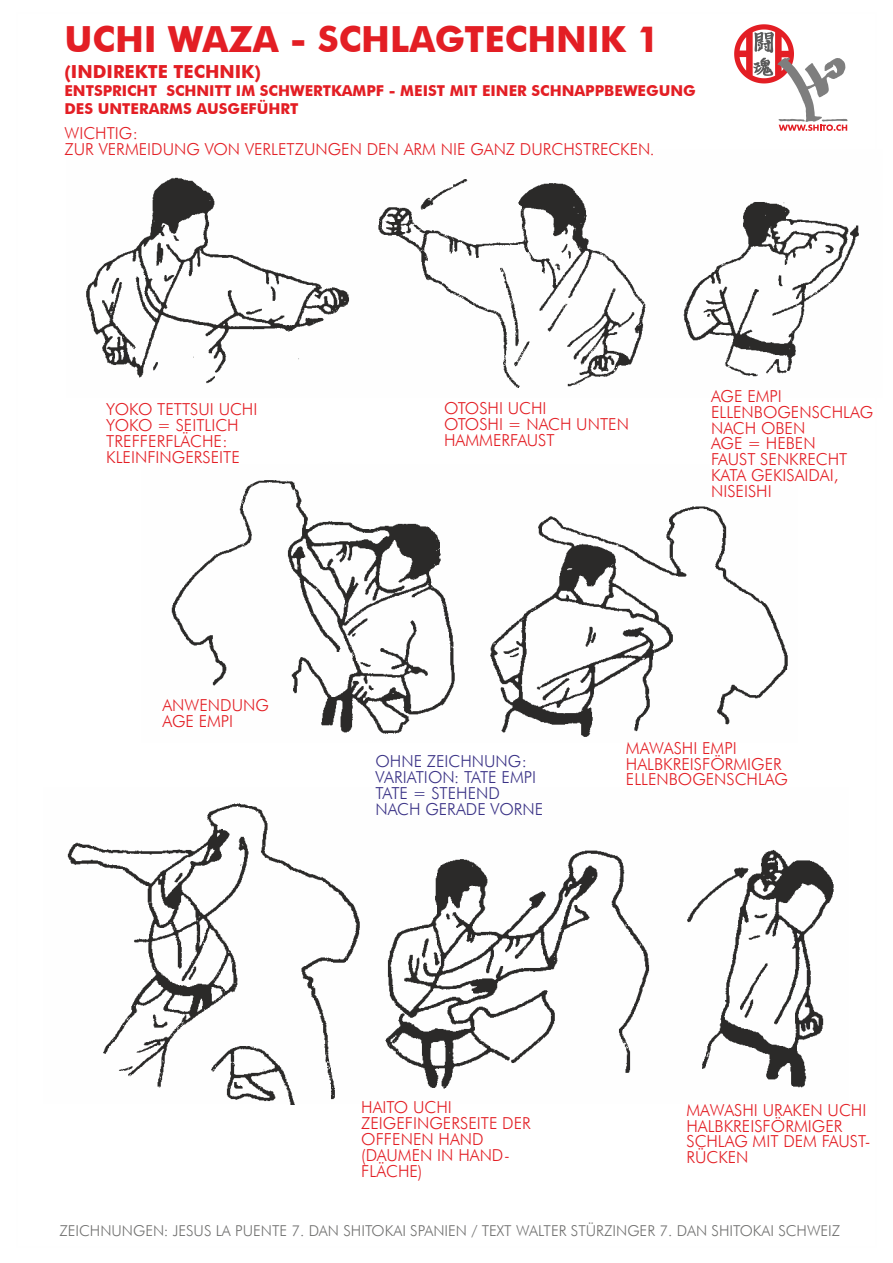
<style>
.page{position:relative;width:893px;height:1263px;background:#fff}
.page>*{position:absolute;margin:0;border:0;box-sizing:border-box;transform-origin:0 0}
.t1{font:700 36px "Futura BT";color:#e31e24}
.t2{font:700 18px "Futura BT";color:#e31e24}
.t3{font:300 16.5px/15.8px "Futura BT";color:#e31e24}
.t4{font:300 16.5px/15.8px "Futura BT";color:#393185}
.t5{font:300 15px "Futura BT";color:#727271}
.t6{font:700 15px/18px "Futura BT";color:#e31e24}
</style>
<div class="page">
<img style="left:67px;top:803px;width:767px;height:301px">
<img style="left:171px;top:480px;width:617px;height:257px">
<img style="left:86px;top:177px;width:773px;height:211px">
<svg style="left:734px;top:24px;width:113px;height:107px"></svg>
<h1 class="t1" style="left:64px;top:24px;width:597px">UCHI WAZA - SCHLAGTECHNIK 1</h1>
<p class="t2" style="left:64px;top:64px;width:198px">(INDIREKTE TECHNIK)</p>
<p class="t6" style="left:64px;top:83px;width:633px">ENTSPRICHT SCHNITT IM SCHWERTKAMPF - MEIST MIT EINER SCHNAPPBEWEGUNG<br>DES UNTERARMS AUSGEFÜHRT</p>
<p class="t3" style="left:65px;top:127px;width:591px">WICHTIG:<br>ZUR VERMEIDUNG VON VERLETZUNGEN DEN ARM NIE GANZ DURCHSTRECKEN.</p>
<p class="t3" style="left:106px;top:403px;width:153px">YOKO TETTSUI UCHI<br>YOKO = SEITLICH<br>TREFFERFLÄCHE:<br>KLEINFINGERSEITE</p>
<p class="t3" style="left:162px;top:699px;width:108px">ANWENDUNG<br>AGE EMPI</p>
<p class="t3" style="left:444px;top:402px;width:186px">OTOSHI UCHI<br>OTOSHI = NACH UNTEN<br>HAMMERFAUST</p>
<p class="t3" style="left:711px;top:390px;width:164px">AGE EMPI<br>ELLENBOGENSCHLAG<br>NACH OBEN<br>AGE = HEBEN<br>FAUST SENKRECHT<br>KATA GEKISAIDAI,<br>NISEISHI</p>
<p class="t4" style="left:375px;top:755px;width:169px">OHNE ZEICHNUNG:<br>VARIATION: TATE EMPI<br>TATE = STEHEND<br>NACH GERADE VORNE</p>
<p class="t3" style="left:626px;top:742px;width:164px">MAWASHI EMPI<br>HALBKREISFÖRMIGER<br>ELLENBOGENSCHLAG</p>
<p class="t3" style="left:361px;top:1101px;width:171px">HAITO UCHI<br>ZEIGEFINGERSEITE DER<br>OFFENEN HAND (DAUMEN IN HAND-<br>FLÄCHE)</p>
<p class="t3" style="left:686px;top:1103px;width:186px">MAWASHI URAKEN UCHI<br>HALBKREISFÖRMIGER<br>SCHLAG MIT DEM FAUST-<br>RÜCKEN</p>
<p class="t5" style="left:59px;top:1225px;width:782px">ZEICHNUNGEN: JESUS LA PUENTE 7. DAN SHITOKAI SPANIEN / TEXT WALTER STÜRZINGER 7. DAN SHITOKAI SCHWEIZ</p>
</div>
